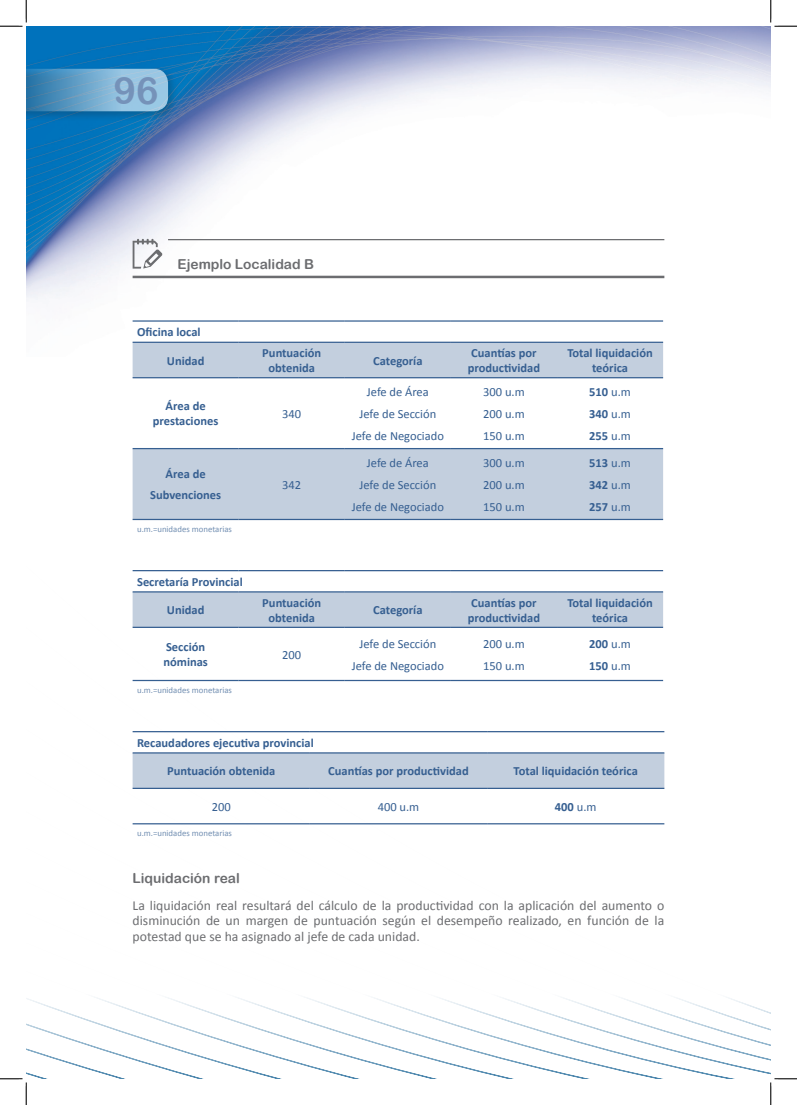
<style>
.page{position:relative;width:797px;height:1105px;background:#fff}
.page>*{position:absolute;margin:0;border:0;box-sizing:border-box;transform-origin:0 0}
.t1{font:37.5px "Arial Rounded MT Bold";color:#7592b9}
.t2{font:13.75px/15.9px "Calibri";color:#6c6d70;text-align:justify}
.SUBtitulo_EJEMPLO{font:13.75px "Arial Rounded MT Bold";color:#6c6d70}
.SUBtitulo_3{font:13.75px "Arial Rounded MT Bold";color:#6c6d70}
.Normal_wrd_4{font:700 12.5px "Calibri";color:#365f91}
.No_Spacing_wrd_1{font:700 12.5px/15px "Calibri";color:#365f91;text-align:center}
.Normal_wrd_4-2{font:12.5px "Calibri";color:#365f91}
.List_Paragraph_wrd_2{font:700 12.5px "Calibri";color:#365f91}
.List_Paragraph_wrd_2-2{font:12.5px "Calibri";color:#365f91}
.Footnote_text{font:8.75px "Calibri";color:#728fb2}
.s1{font-weight:400}
</style>
<div class="page">
<img style="left:26px;top:26px;width:744px;height:331px">
<div style="left:26px;top:65px;width:152px;height:57px;background:#231f20;opacity:.4"></div>
<svg style="left:26px;top:69px;width:142px;height:42px"></svg>
<svg style="left:26px;top:570px;width:744px;height:509px"></svg>
<hr style="left:168px;top:239px;width:496px;height:1px;background:#6c6d70">
<hr style="left:133px;top:276px;width:531px;height:2px;background:#6c6d70">
<svg style="left:133px;top:239px;width:29px;height:30px"></svg>
<div style="left:133px;top:343px;width:530px;height:34px;background:#c3cfde"></div>
<div style="left:133px;top:449px;width:530px;height:70px;background:#c3cfde"></div>
<hr style="left:133px;top:320px;width:106px;height:2px;background:#365f91">
<hr style="left:239px;top:320px;width:106px;height:2px;background:#365f91">
<hr style="left:345px;top:320px;width:106px;height:2px;background:#365f91">
<hr style="left:451px;top:320px;width:106px;height:2px;background:#365f91">
<hr style="left:557px;top:320px;width:106px;height:2px;background:#365f91">
<hr style="left:133px;top:342px;width:106px;height:1px;background:#365f91">
<hr style="left:239px;top:342px;width:106px;height:1px;background:#365f91">
<hr style="left:345px;top:342px;width:106px;height:1px;background:#365f91">
<hr style="left:451px;top:342px;width:106px;height:1px;background:#365f91">
<hr style="left:557px;top:342px;width:106px;height:1px;background:#365f91">
<hr style="left:133px;top:377px;width:106px;height:1px;background:#365f91">
<hr style="left:239px;top:377px;width:106px;height:1px;background:#365f91">
<hr style="left:345px;top:377px;width:106px;height:1px;background:#365f91">
<hr style="left:451px;top:377px;width:106px;height:1px;background:#365f91">
<hr style="left:557px;top:377px;width:106px;height:1px;background:#365f91">
<hr style="left:133px;top:448px;width:106px;height:1px;background:#365f91">
<hr style="left:239px;top:448px;width:106px;height:1px;background:#365f91">
<hr style="left:345px;top:448px;width:106px;height:1px;background:#365f91">
<hr style="left:451px;top:448px;width:106px;height:1px;background:#365f91">
<hr style="left:557px;top:448px;width:106px;height:1px;background:#365f91">
<hr style="left:133px;top:519px;width:106px;height:1px;background:#365f91">
<hr style="left:239px;top:519px;width:106px;height:1px;background:#365f91">
<hr style="left:345px;top:519px;width:106px;height:1px;background:#365f91">
<hr style="left:451px;top:519px;width:106px;height:1px;background:#365f91">
<hr style="left:557px;top:519px;width:106px;height:1px;background:#365f91">
<div style="left:133px;top:592px;width:530px;height:35px;background:#c3cfde"></div>
<hr style="left:133px;top:570px;width:106px;height:1px;background:#365f91">
<hr style="left:239px;top:570px;width:106px;height:1px;background:#365f91">
<hr style="left:345px;top:570px;width:106px;height:1px;background:#365f91">
<hr style="left:451px;top:570px;width:106px;height:1px;background:#365f91">
<hr style="left:557px;top:570px;width:106px;height:1px;background:#365f91">
<hr style="left:133px;top:591px;width:106px;height:1px;background:#365f91">
<hr style="left:239px;top:591px;width:106px;height:1px;background:#365f91">
<hr style="left:345px;top:591px;width:106px;height:1px;background:#365f91">
<hr style="left:451px;top:591px;width:106px;height:1px;background:#365f91">
<hr style="left:557px;top:591px;width:106px;height:1px;background:#365f91">
<hr style="left:133px;top:627px;width:106px;height:1px;background:#365f91">
<hr style="left:239px;top:627px;width:106px;height:1px;background:#365f91">
<hr style="left:345px;top:627px;width:106px;height:1px;background:#365f91">
<hr style="left:451px;top:627px;width:106px;height:1px;background:#365f91">
<hr style="left:557px;top:627px;width:106px;height:1px;background:#365f91">
<hr style="left:133px;top:680px;width:106px;height:1px;background:#365f91">
<hr style="left:239px;top:680px;width:106px;height:1px;background:#365f91">
<hr style="left:345px;top:680px;width:106px;height:1px;background:#365f91">
<hr style="left:451px;top:680px;width:106px;height:1px;background:#365f91">
<hr style="left:557px;top:680px;width:106px;height:1px;background:#365f91">
<div style="left:133px;top:753px;width:531px;height:35px;background:#c3cfde"></div>
<hr style="left:133px;top:731px;width:177px;height:1px;background:#365f91">
<hr style="left:310px;top:731px;width:177px;height:1px;background:#365f91">
<hr style="left:487px;top:731px;width:177px;height:1px;background:#365f91">
<hr style="left:133px;top:752px;width:177px;height:1px;background:#365f91">
<hr style="left:310px;top:752px;width:177px;height:1px;background:#365f91">
<hr style="left:487px;top:752px;width:177px;height:1px;background:#365f91">
<hr style="left:133px;top:788px;width:177px;height:1px;background:#365f91">
<hr style="left:310px;top:788px;width:177px;height:1px;background:#365f91">
<hr style="left:487px;top:788px;width:177px;height:1px;background:#365f91">
<hr style="left:133px;top:823px;width:177px;height:1px;background:#365f91">
<hr style="left:310px;top:823px;width:177px;height:1px;background:#365f91">
<hr style="left:487px;top:823px;width:177px;height:1px;background:#365f91">
<svg style="left:0;top:0;width:27px;height:27px"></svg>
<svg style="left:0;top:1078px;width:27px;height:27px"></svg>
<svg style="left:770px;top:0;width:27px;height:27px"></svg>
<svg style="left:770px;top:1078px;width:27px;height:27px"></svg>
<h1 class="t1" style="left:114px;top:68px;width:46px">96</h1>
<p class="SUBtitulo_EJEMPLO" style="left:178px;top:256px;width:138px">Ejemplo Localidad B</p>
<p class="Normal_wrd_4" style="left:137px;top:324px;width:65px">Oficina local</p>
<p class="Normal_wrd_4" style="left:167px;top:353px;width:39px">Unidad</p>
<p class="Normal_wrd_4" style="left:165px;top:398px;width:42px">Área de</p>
<p class="Normal_wrd_4" style="left:153px;top:413px;width:67px">prestaciones</p>
<p class="Normal_wrd_4" style="left:165px;top:466px;width:42px">Área de</p>
<p class="Normal_wrd_4" style="left:150px;top:487px;width:73px">Subvenciones</p>
<p class="Footnote_text" style="left:137px;top:523px;width:96px">u.m.=unidades monetarias</p>
<p class="Normal_wrd_4" style="left:137px;top:574px;width:107px">Secretaría Provincial</p>
<p class="Normal_wrd_4" style="left:167px;top:602px;width:39px">Unidad</p>
<p class="Normal_wrd_4" style="left:166px;top:639px;width:41px">Sección</p>
<p class="Normal_wrd_4" style="left:163px;top:654px;width:46px">nóminas</p>
<p class="Footnote_text" style="left:137px;top:684px;width:96px">u.m.=unidades monetarias</p>
<p class="No_Spacing_wrd_1" style="left:262px;top:345px;width:60px">Puntuación</p>
<p class="No_Spacing_wrd_1" style="left:268px;top:360px;width:48px">obtenida</p>
<p class="Normal_wrd_4-2" style="left:282px;top:406px;width:21px">340</p>
<p class="Normal_wrd_4-2" style="left:282px;top:477px;width:21px">342</p>
<p class="No_Spacing_wrd_1" style="left:262px;top:595px;width:60px">Puntuación</p>
<p class="No_Spacing_wrd_1" style="left:268px;top:610px;width:48px">obtenida</p>
<p class="Normal_wrd_4-2" style="left:282px;top:646px;width:21px">200</p>
<p class="Normal_wrd_4" style="left:373px;top:353px;width:51px">Categoría</p>
<p class="Normal_wrd_4-2" style="left:367px;top:384px;width:63px">Jefe de Área</p>
<p class="List_Paragraph_wrd_2-2" style="left:359px;top:406px;width:78px">Jefe de Sección</p>
<p class="Normal_wrd_4-2" style="left:352px;top:428px;width:94px">Jefe de Negociado</p>
<p class="Normal_wrd_4-2" style="left:367px;top:455px;width:63px">Jefe de Área</p>
<p class="List_Paragraph_wrd_2-2" style="left:359px;top:477px;width:78px">Jefe de Sección</p>
<p class="Normal_wrd_4-2" style="left:352px;top:499px;width:94px">Jefe de Negociado</p>
<p class="Normal_wrd_4" style="left:471px;top:345px;width:67px">Cuantías por</p>
<p class="Normal_wrd_4" style="left:468px;top:360px;width:74px">productividad</p>
<p class="List_Paragraph_wrd_2-2" style="left:483px;top:384px;width:43px">300 u.m</p>
<p class="Normal_wrd_4-2" style="left:483px;top:406px;width:43px">200 u.m</p>
<p class="Normal_wrd_4-2" style="left:483px;top:428px;width:43px">150 u.m</p>
<p class="List_Paragraph_wrd_2-2" style="left:483px;top:455px;width:43px">300 u.m</p>
<p class="Normal_wrd_4-2" style="left:483px;top:477px;width:43px">200 u.m</p>
<p class="Normal_wrd_4-2" style="left:483px;top:499px;width:43px">150 u.m</p>
<p class="No_Spacing_wrd_1" style="left:567px;top:345px;width:87px">Total liquidación teórica</p>
<p class="List_Paragraph_wrd_2" style="left:589px;top:384px;width:43px">510 <span class="s1">u.m</span></p>
<p class="List_Paragraph_wrd_2" style="left:589px;top:406px;width:43px">340 <span class="s1">u.m</span></p>
<p class="List_Paragraph_wrd_2" style="left:589px;top:428px;width:43px">255 <span class="s1">u.m</span></p>
<p class="List_Paragraph_wrd_2" style="left:589px;top:454px;width:43px">513 <span class="s1">u.m</span></p>
<p class="List_Paragraph_wrd_2" style="left:589px;top:477px;width:43px">342 <span class="s1">u.m</span></p>
<p class="List_Paragraph_wrd_2" style="left:589px;top:499px;width:43px">257 <span class="s1">u.m</span></p>
<p class="Normal_wrd_4" style="left:373px;top:602px;width:51px">Categoría</p>
<p class="List_Paragraph_wrd_2-2" style="left:359px;top:635px;width:78px">Jefe de Sección</p>
<p class="Normal_wrd_4-2" style="left:352px;top:658px;width:94px">Jefe de Negociado</p>
<p class="Normal_wrd_4" style="left:471px;top:595px;width:67px">Cuantías por</p>
<p class="Normal_wrd_4" style="left:468px;top:610px;width:74px">productividad</p>
<p class="Normal_wrd_4-2" style="left:483px;top:635px;width:43px">200 u.m</p>
<p class="Normal_wrd_4-2" style="left:483px;top:658px;width:43px">150 u.m</p>
<p class="No_Spacing_wrd_1" style="left:567px;top:595px;width:87px">Total liquidación teórica</p>
<p class="List_Paragraph_wrd_2" style="left:589px;top:635px;width:43px">200 <span class="s1">u.m</span></p>
<p class="List_Paragraph_wrd_2" style="left:589px;top:657px;width:43px">150 <span class="s1">u.m</span></p>
<p class="Normal_wrd_4" style="left:137px;top:735px;width:178px">Recaudadores ejecutiva provincial</p>
<p class="No_Spacing_wrd_1" style="left:167px;top:764px;width:110px">Puntuación obtenida</p>
<p class="Normal_wrd_4" style="left:328px;top:763px;width:142px">Cuantías por productividad</p>
<p class="No_Spacing_wrd_1" style="left:513px;top:764px;width:126px">Total liquidación teórica</p>
<p class="Normal_wrd_4-2" style="left:212px;top:799px;width:21px">200</p>
<p class="Normal_wrd_4-2" style="left:378px;top:799px;width:43px">400 u.m</p>
<p class="List_Paragraph_wrd_2" style="left:555px;top:799px;width:43px">400 <span class="s1">u.m</span></p>
<p class="Footnote_text" style="left:137px;top:827px;width:96px">u.m.=unidades monetarias</p>
<p class="SUBtitulo_3" style="left:133px;top:870px;width:109px">Liquidación real</p>
<p class="t2" style="left:133px;top:897px;width:533px">La liquidación real resultará del cálculo de la productividad con la aplicación del aumento o disminución de un margen de puntuación según el desempeño realizado, en función de la potestad que se ha asignado al jefe de cada unidad.</p>
</div>
